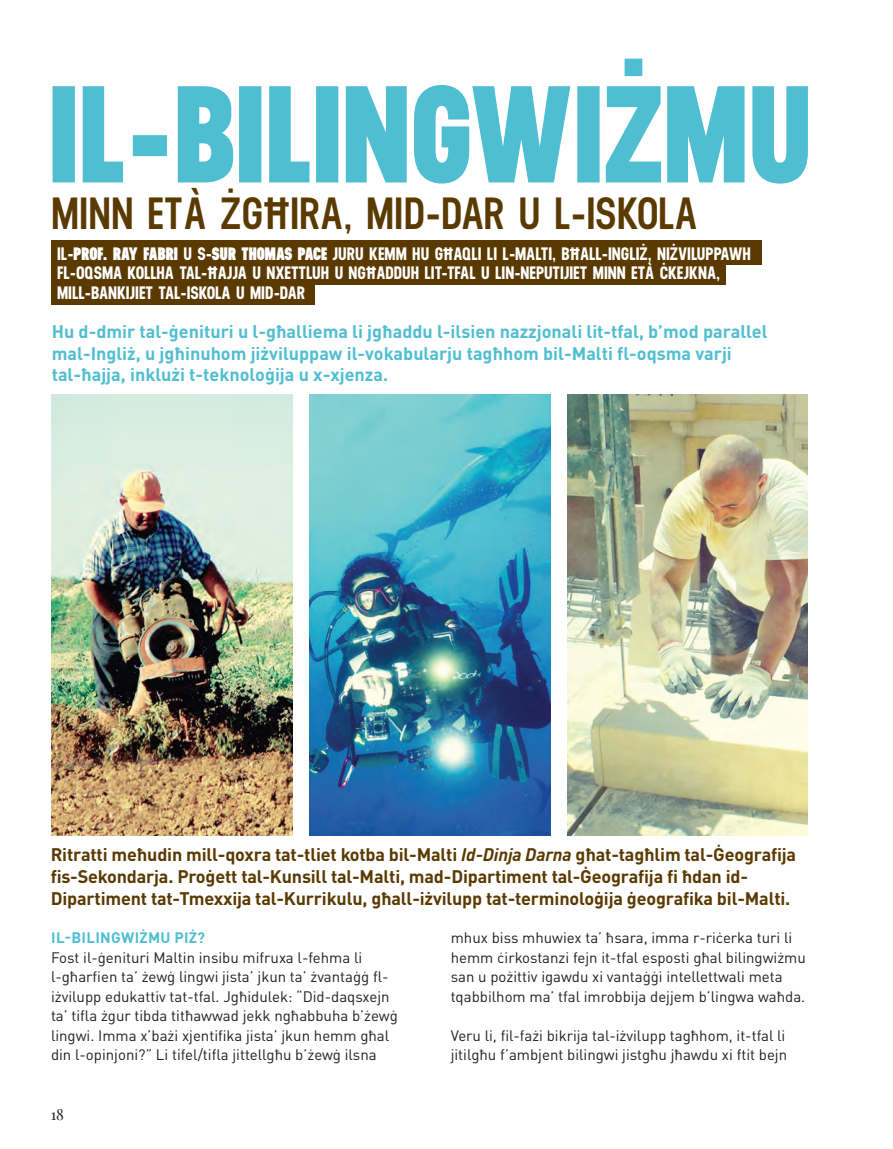
<style>
.page{position:relative;width:893px;height:1149px;background:#fff}
.page>*{position:absolute;margin:0;border:0;box-sizing:border-box;transform-origin:0 0}
.t1{font:600 45px "Neusa";color:#5a3a00}
.t2{font:700 18px/21.6px "DIN Pro";letter-spacing:-.01em;color:#5a3a00}
.t3{font:700 18px/21.6px "DIN Pro";color:#50bed1}
.t4{font:700 18px "Neusa";color:#fff}
.t5{font:15px/19.5px "DIN Pro";color:#231f20}
.t6{font:700 15px "DIN Pro";letter-spacing:.02em;color:#50bed1}
.t7{font:15px "Playfair Display";color:#231f20}
.s1{font-weight:900}
.s2{font-style:italic}
</style>
<div class="page">
<div style="left:51px;top:241px;width:710px;height:24px;background:#5a3a00"></div>
<div style="left:51px;top:256px;width:675px;height:29px;background:#5a3a00"></div>
<div style="left:51px;top:283px;width:264px;height:21px;background:#5a3a00"></div>
<img style="left:52px;top:394px;width:241px;height:441px">
<img style="left:309px;top:394px;width:241px;height:441px">
<img style="left:567px;top:394px;width:241px;height:441px">
<svg style="left:53px;top:59px;width:755px;height:124px"></svg>
<p class="t1" style="left:51px;top:183px;width:648px">MINN ETÀ ŻGĦIRA, MID-DAR U L-ISKOLA</p>
<p class="t4" style="left:57px;top:241px;width:695px">IL-<span class="s1">PROF. RAY FABRI</span> U S-<span class="s1">SUR THOMAS PACE</span> JURU KEMM HU GĦAQLI LI L-MALTI, BĦALL-INGLIŻ, NIŻVILUPPAWH</p>
<p class="t4" style="left:57px;top:260px;width:665px">FL-OQSMA KOLLHA TAL-ĦAJJA U NXETTLUH U NGĦADDUH LIT-TFAL U LIN-NEPUTIJIET MINN ETÀ ĊKEJKNA,</p>
<p class="t4" style="left:57px;top:280px;width:250px">MILL-BANKIJIET TAL-ISKOLA U MID-DAR</p>
<p class="t3" style="left:52px;top:318px;width:717px">Hu d-dmir tal-ġenituri u l-għalliema li jgħaddu l-ilsien nazzjonali lit-tfal, b’mod parallel mal-Ingliż, u jgħinuhom jiżviluppaw il-vokabularju tagħhom bil-Malti fl-oqsma varji</p>
<p class="t3" style="left:52px;top:362px;width:338px">tal-ħajja, inklużi t-teknoloġija u x-xjenza.</p>
<p class="t2" style="left:51px;top:841px;width:747px">Ritratti meħudin mill-qoxra tat-tliet kotba bil-Malti <span class="s2">Id-Dinja Darna</span> għat-tagħlim tal-Ġeografija fis-Sekondarja. Proġett tal-Kunsill tal-Malti, mad-Dipartiment tal-Ġeografija fi ħdan id-<br>Dipartiment tat-Tmexxija tal-Kurrikulu, għall-iżvilupp tat-terminoloġija ġeografika bil-Malti.</p>
<p class="t6" style="left:51px;top:925px;width:155px">IL-BILINGWIŻMU PIŻ?</p>
<p class="t5" style="left:51px;top:945px;width:348px">Fost il-ġenituri Maltin insibu mifruxa l-fehma li l-għarfien ta’ żewġ lingwi jista’ jkun ta’ żvantaġġ fl&shy;iżvilupp edukattiv tat-tfal. Jgħidulek: “Did-daqsxejn ta’ tifla żgur tibda titħawwad jekk ngħabbuha b’żewġ lingwi. Imma x’bażi xjentifika jista’ jkun hemm għal din l-opinjoni?” Li tifel/tifla jittellgħu b’żewġ ilsna</p>
<p class="t7" style="left:51px;top:1101px;width:15px">18</p>
<p class="t5" style="left:451px;top:926px;width:357px">mhux biss mhuwiex ta’ ħsara, imma r-riċerka turi li hemm ċirkostanzi fejn it-tfal esposti għal bilingwiżmu san u pożittiv igawdu xi vantaġġi intellettwali meta tqabbilhom ma’ tfal imrobbija dejjem b’lingwa waħda.</p>
<p class="t5" style="left:451px;top:1023px;width:338px">Veru li, fil-fażi bikrija tal-iżvilupp tagħhom, it-tfal li jitilgħu f’ambjent bilingwi jistgħu jħawdu xi ftit bejn</p>
</div>
